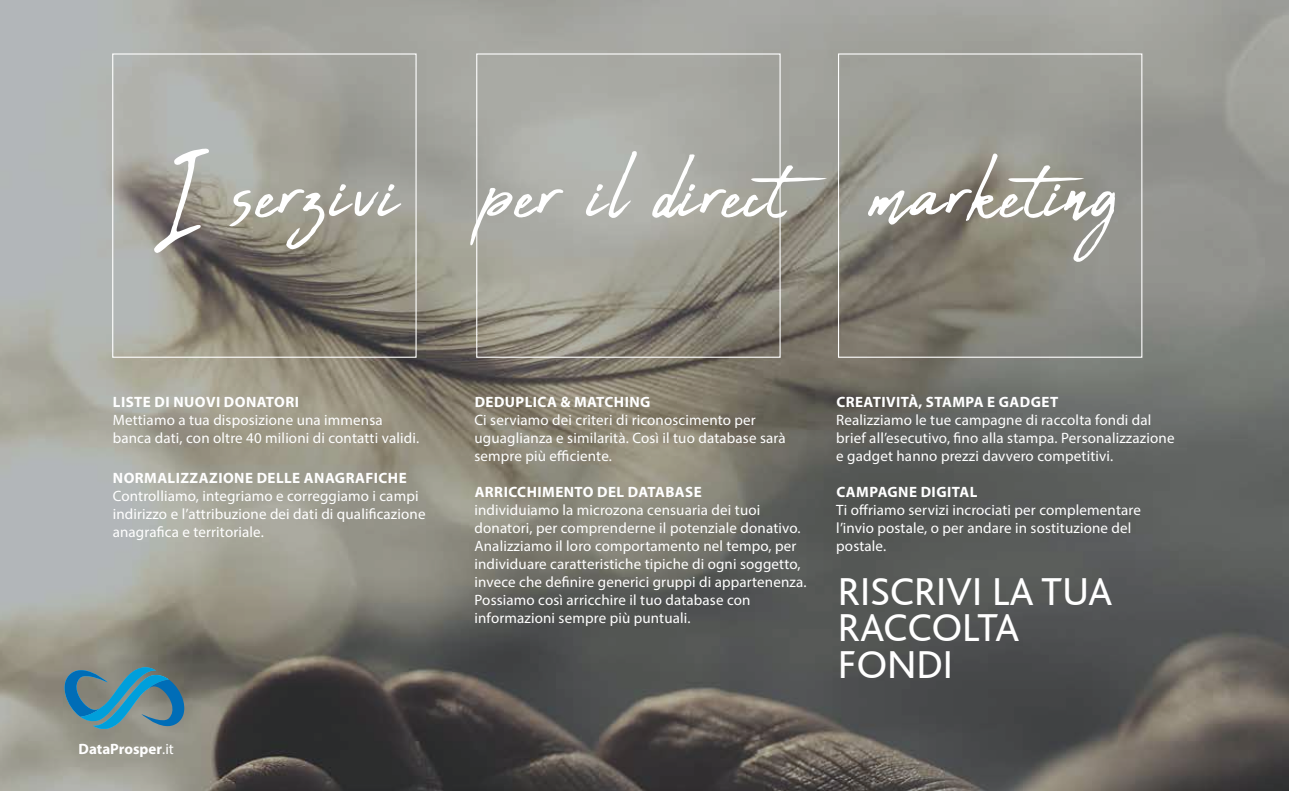
<style>
.page{position:relative;width:1289px;height:791px;background:#fff}
.page>*{position:absolute;margin:0;border:0;box-sizing:border-box;transform-origin:0 0}
.t1{font:120.3px "Abuget";letter-spacing:.02em;color:#fff}
.t2{font:40.8px/36.5px "Bliss";color:#fff}
.t3{font:15px/18px "Myriad Pro";letter-spacing:.01em;color:#fff}
.t4{font:700 15px "Myriad Pro";letter-spacing:.03em;color:#fff}
.t5{font:700 15px "Myriad Pro";color:#fff}
.s1{font-weight:400}
</style>
<div class="page">
<img style="left:0;top:0;width:1288px;height:791px">
<div style="left:112px;top:53px;width:304px;height:305px;border:1px solid #fff"></div>
<div style="left:476px;top:53px;width:304px;height:305px;border:1px solid #fff"></div>
<div style="left:838px;top:53px;width:304px;height:305px;border:1px solid #fff"></div>
<svg style="left:65px;top:667px;width:119px;height:62px;background:#53879b"></svg>
<h1 class="t1" style="left:156px;top:125px;width:965px">I serzivi per il direct marketing</h1>
<p class="t4" style="left:113px;top:392px;width:187px">LISTE DI NUOVI DONATORI</p>
<p class="t3" style="left:113px;top:410px;width:308px">Mettiamo a tua disposizione una immensa banca dati, con oltre 40 milioni di contatti validi.</p>
<p class="t4" style="left:113px;top:468px;width:295px">NORMALIZZAZIONE DELLE ANAGRAFICHE</p>
<p class="t3" style="left:113px;top:487px;width:314px">Controlliamo, integriamo e correggiamo i campi indirizzo e l’attribuzione dei dati di qualificazione anagrafica e territoriale.</p>
<p class="t5" style="left:79px;top:739px;width:97px">DataProsper<span class="s1">.it</span></p>
<p class="t4" style="left:474px;top:392px;width:177px">DEDUPLICA &amp; MATCHING</p>
<p class="t3" style="left:474px;top:410px;width:313px">Ci serviamo dei criteri di riconoscimento per uguaglianza e similarità. Così il tuo database sarà sempre più efficiente.</p>
<p class="t4" style="left:474px;top:482px;width:229px">ARRICCHIMENTO DEL DATABASE</p>
<p class="t3" style="left:474px;top:500px;width:333px">individuiamo la microzona censuaria dei tuoi donatori, per comprenderne il potenziale donativo.<br>Analizziamo il loro comportamento nel tempo, per individuare caratteristiche tipiche di ogni soggetto, invece che definire generici gruppi di appartenenza.<br>Possiamo così arricchire il tuo database con informazioni sempre più puntuali.</p>
<p class="t4" style="left:836px;top:392px;width:223px">CREATIVITÀ, STAMPA E GADGET</p>
<p class="t3" style="left:836px;top:410px;width:340px">Realizziamo le tue campagne di raccolta fondi dal brief all’esecutivo, fino alla stampa. Personalizzazione e gadget hanno prezzi davvero competitivi.</p>
<p class="t4" style="left:836px;top:482px;width:142px">CAMPAGNE DIGITAL</p>
<p class="t3" style="left:836px;top:500px;width:306px">Ti offriamo servizi incrociati per complementare l’invio postale, o per andare in sostituzione del postale.</p>
<h2 class="t2" style="left:838px;top:574px;width:276px">RISCRIVI LA TUA<br>RACCOLTA<br>FONDI</h2>
</div>
